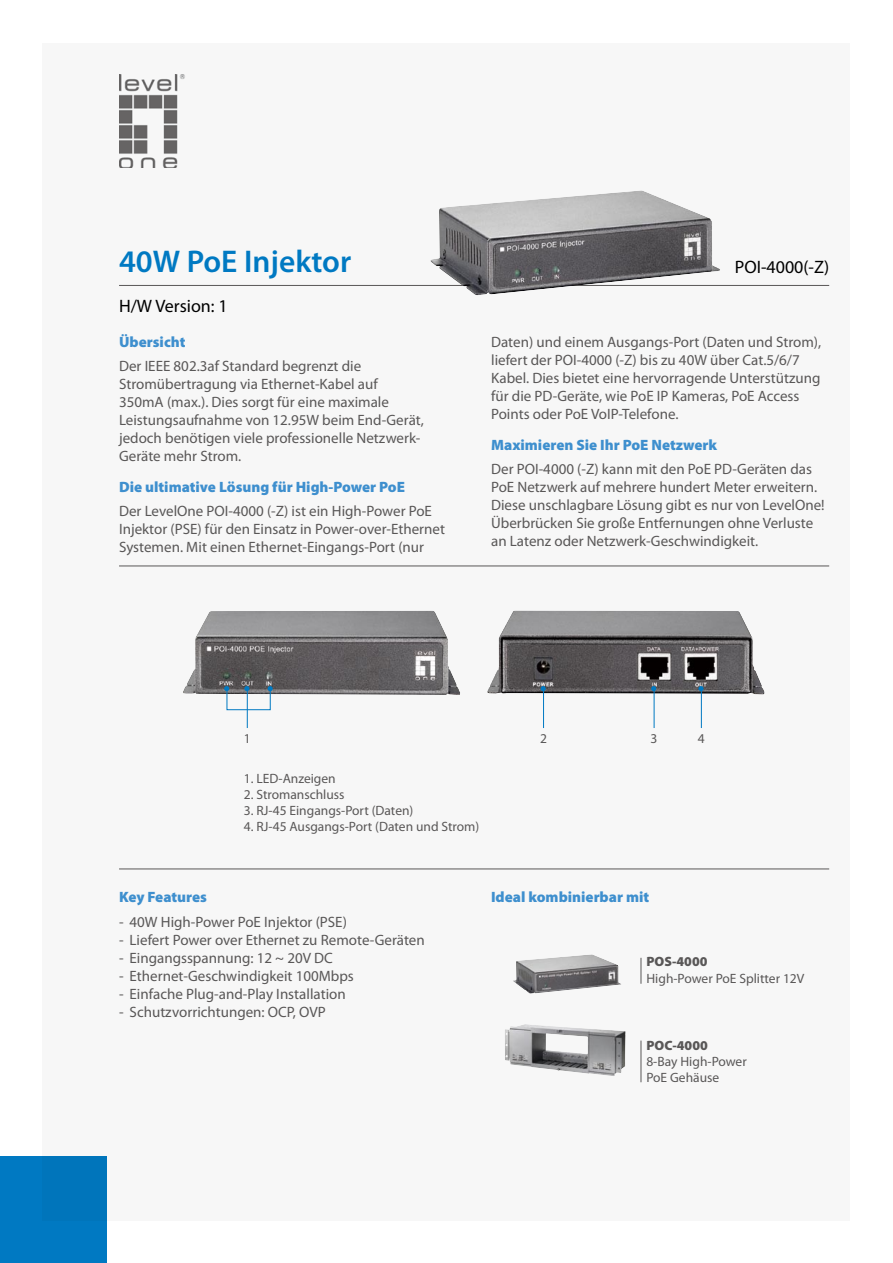
<style>
.page{position:relative;width:893px;height:1263px;background:#fff}
.page>*{position:absolute;margin:0;border:0;box-sizing:border-box;transform-origin:0 0}
.t1{font:600 31.5px "Myriad Pro";color:#0079c2}
.t2{font:18px "Myriad Pro";color:#000}
.t3{font:15px/18px "Myriad Pro";color:#595757}
.t4{font:900 15px "Myriad Pro";color:#3e8fce}
.t5{font:13.5px/16.2px "Myriad Pro";color:#595757}
.t6{font:900 13.5px "Myriad Pro";color:#595757}
</style>
<div class="page">
<div style="left:43px;top:43px;width:807px;height:1177px;background:#f7f7f7"></div>
<div style="left:0;top:1157px;width:106px;height:106px;background:#0079c2"></div>
<img style="left:119px;top:74px;width:66px;height:94px">
<hr style="left:119px;top:285px;width:710px;height:1px;background:#595757">
<img style="left:183px;top:611px;width:277px;height:84px">
<img style="left:487px;top:611px;width:278px;height:83px">
<hr style="left:119px;top:566px;width:710px;height:1px;background:#595757">
<hr style="left:119px;top:868px;width:710px;height:1px;background:#595757">
<svg style="left:641px;top:958px;width:1px;height:26px"></svg>
<hr style="left:641px;top:1040px;width:1px;height:42px;background:#595757">
<hr style="left:247px;top:690px;width:1px;height:38px;background:#0079c2">
<img style="left:430px;top:190px;width:290px;height:105px">
<hr style="left:543px;top:690px;width:1px;height:38px;background:#0079c2">
<svg style="left:541px;top:686px;width:5px;height:5px"></svg>
<hr style="left:654px;top:690px;width:1px;height:38px;background:#0079c2">
<svg style="left:651px;top:686px;width:5px;height:5px"></svg>
<hr style="left:701px;top:690px;width:1px;height:38px;background:#0079c2">
<svg style="left:698px;top:686px;width:5px;height:5px"></svg>
<svg style="left:224px;top:686px;width:49px;height:24px"></svg>
<img style="left:513px;top:954px;width:108px;height:40px">
<img style="left:505px;top:1024px;width:121px;height:52px">
<h1 class="t1" style="left:119px;top:242px;width:234px">40W PoE Injektor</h1>
<p class="t2" style="left:735px;top:256px;width:96px">POI-4000(-Z)</p>
<p class="t2" style="left:119px;top:295px;width:110px">H/W Version: 1</p>
<p class="t4" style="left:119px;top:332px;width:68px">Übersicht</p>
<p class="t3" style="left:119px;top:357px;width:306px">Der IEEE 802.3af Standard begrenzt die Stromübertragung via Ethernet-Kabel auf 350mA (max.). Dies sorgt für eine maximale Leistungsaufnahme von 12.95W beim End-Gerät, jedoch benötigen viele professionelle Netzwerk-Geräte mehr Strom.</p>
<p class="t4" style="left:119px;top:477px;width:287px">Die ultimative Lösung für High-Power PoE</p>
<p class="t3" style="left:119px;top:502px;width:327px">Der LevelOne POI-4000 (-Z) ist ein High-Power PoE<br>Injektor (PSE) für den Einsatz in Power-over-Ethernet<br>Systemen. Mit einen Ethernet-Eingangs-Port (nur</p>
<p class="t3" style="left:491px;top:332px;width:332px">Daten) und einem Ausgangs-Port (Daten und Strom), liefert der POI-4000 (-Z) bis zu 40W über Cat.5/6/7<br>Kabel. Dies bietet eine hervorragende Unterstützung für die PD-Geräte, wie PoE IP Kameras, PoE Access Points oder PoE VoIP-Telefone.</p>
<p class="t4" style="left:491px;top:434px;width:228px">Maximieren Sie Ihr PoE Netzwerk</p>
<p class="t3" style="left:491px;top:460px;width:335px">Der POI-4000 (-Z) kann mit den PoE PD-Geräten das PoE Netzwerk auf mehrere hundert Meter erweitern.<br>Diese unschlagbare Lösung gibt es nur von LevelOne!<br>Überbrücken Sie große Entfernungen ohne Verluste an Latenz oder Netzwerk-Geschwindigkeit.</p>
<p class="t5" style="left:244px;top:730px;width:8px">1</p>
<p class="t5" style="left:244px;top:770px;width:93px">1. LED-Anzeigen</p>
<p class="t5" style="left:244px;top:786px;width:102px">2. Stromanschluss</p>
<p class="t5" style="left:244px;top:802px;width:171px">3. RJ-45 Eingangs-Port (Daten)</p>
<p class="t5" style="left:244px;top:818px;width:237px">4. RJ-45 Ausgangs-Port (Daten und Strom)</p>
<p class="t5" style="left:540px;top:730px;width:8px">2</p>
<p class="t5" style="left:651px;top:730px;width:8px">3</p>
<p class="t5" style="left:698px;top:730px;width:8px">4</p>
<p class="t4" style="left:119px;top:887px;width:89px">Key Features</p>
<p class="t3" style="left:119px;top:912px;width:229px">- 40W High-Power PoE Injektor (PSE)</p>
<p class="t3" style="left:119px;top:930px;width:307px">- Liefert Power over Ethernet zu Remote-Geräten</p>
<p class="t3" style="left:119px;top:948px;width:215px">- Eingangsspannung: 12 ~ 20V DC</p>
<p class="t3" style="left:119px;top:966px;width:236px">- Ethernet-Geschwindigkeit 100Mbps</p>
<p class="t3" style="left:119px;top:984px;width:228px">- Einfache Plug-and-Play Installation</p>
<p class="t3" style="left:119px;top:1002px;width:208px">- Schutzvorrichtungen: OCP, OVP</p>
<p class="t4" style="left:491px;top:887px;width:160px">Ideal kombinierbar mit</p>
<p class="t6" style="left:646px;top:953px;width:63px">POS-4000</p>
<p class="t5" style="left:646px;top:970px;width:160px">High-Power PoE Splitter 12V</p>
<p class="t6" style="left:646px;top:1036px;width:63px">POC-4000</p>
<p class="t5" style="left:646px;top:1053px;width:102px">8-Bay High-Power<br>PoE Gehäuse</p>
</div>
